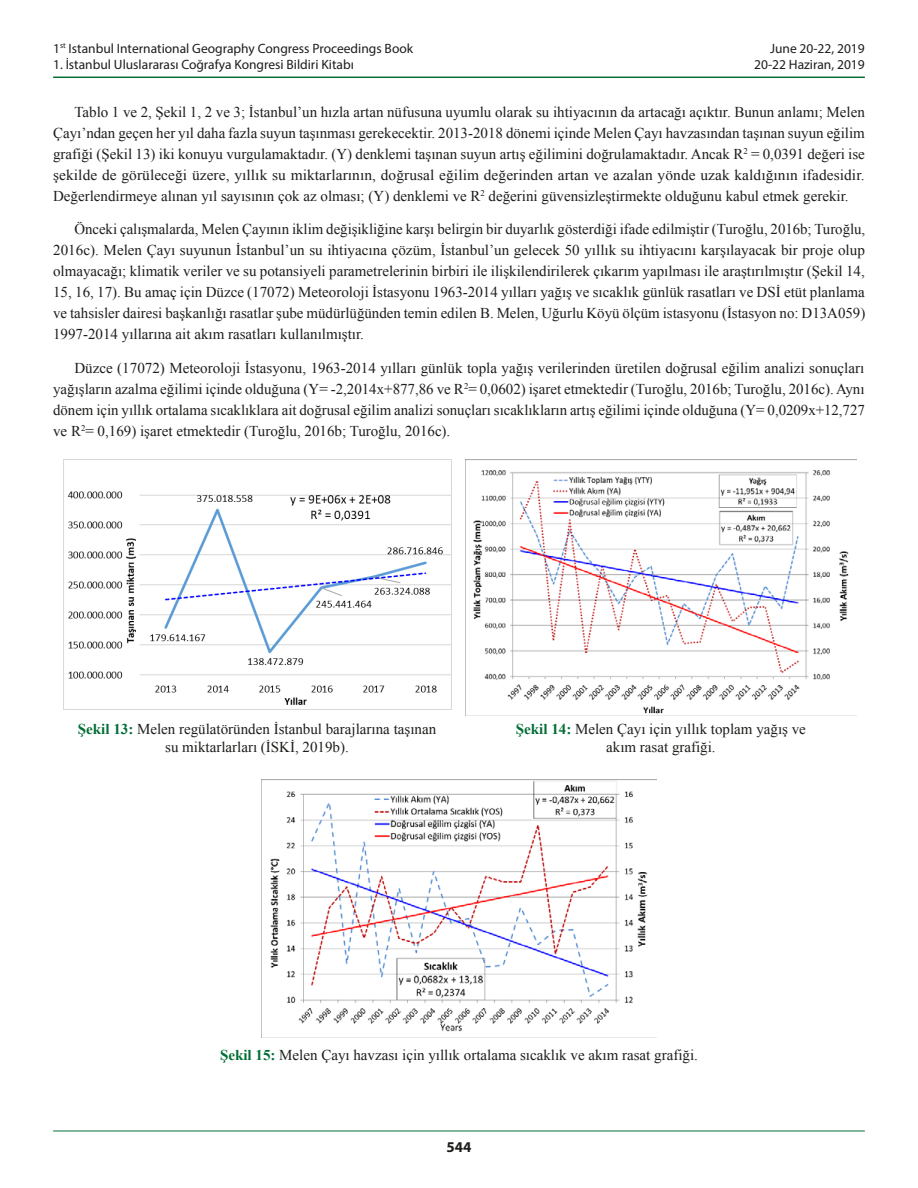
<style>
.page{position:relative;width:918px;height:1188px;background:#fff}
.page>*{position:absolute;margin:0;border:0;box-sizing:border-box;transform-origin:0 0}
.t1{font:15px/21px "Times New Roman";color:#1d1d1b;text-align:justify}
.t2{font:700 15px "Myriad Pro";color:#1d1d1b}
.t3{font:13.5px/16.2px "Myriad Pro";color:#1d1d1b;text-align:right}
.s1{font-weight:700;color:#006e35}
</style>
<div class="page">
<hr style="left:53px;top:77px;width:812px;height:1px;background:#006e35">
<hr style="left:53px;top:1131px;width:812px;height:1px;background:#006e35">
<img style="left:63px;top:459px;width:388px;height:250px">
<img style="left:465px;top:459px;width:392px;height:256px">
<img style="left:261px;top:780px;width:396px;height:258px">
<p class="t3" style="left:53px;top:40px;width:362px">1<sup>st</sup> Istanbul International Geography Congress Proceedings Book</p>
<p class="t3" style="left:53px;top:56px;width:302px">1. İstanbul Uluslararası Coğrafya Kongresi Bildiri Kitabı</p>
<p class="t3" style="left:754px;top:40px;width:112px">June 20-22, 2019<br>20-22 Haziran, 2019</p>
<p class="t1" style="left:53px;top:101px;width:813px;text-indent:21px">Tablo 1 ve 2, Şekil 1, 2 ve 3; İstanbul’un hızla artan nüfusuna uyumlu olarak su ihtiyacının da artacağı açıktır. Bunun anlamı; Melen Çayı’ndan geçen her yıl daha fazla suyun taşınması gerekecektir. 2013-2018 dönemi içinde Melen Çayı havzasından taşınan suyun eğilim grafiği (Şekil 13) iki konuyu vurgulamaktadır. (Y) denklemi taşınan suyun artış eğilimini doğrulamaktadır. Ancak R<sup>2</sup> = 0,0391 değeri ise şekilde de görüleceği üzere, yıllık su miktarlarının, doğrusal eğilim değerinden artan ve azalan yönde uzak kaldığının ifadesidir.<br>Değerlendirmeye alınan yıl sayısının çok az olması; (Y) denklemi ve R<sup>2</sup> değerini güvensizleştirmekte olduğunu kabul etmek gerekir.</p>
<p class="t1" style="left:53px;top:219px;width:814px;text-indent:21px">Önceki çalışmalarda, Melen Çayının iklim değişikliğine karşı belirgin bir duyarlık gösterdiği ifade edilmiştir (Turoğlu, 2016b; Turoğlu, 2016c). Melen Çayı suyunun İstanbul’un su ihtiyacına çözüm, İstanbul’un gelecek 50 yıllık su ihtiyacını karşılayacak bir proje olup olmayacağı; klimatik veriler ve su potansiyeli parametrelerinin birbiri ile ilişkilendirilerek çıkarım yapılması ile araştırılmıştır (Şekil 14, 15, 16, 17). Bu amaç için Düzce (17072) Meteoroloji İstasyonu 1963-2014 yılları yağış ve sıcaklık günlük rasatları ve DSİ etüt planlama ve tahsisler dairesi başkanlığı rasatlar şube müdürlüğünden temin edilen B. Melen, Uğurlu Köyü ölçüm istasyonu (İstasyon no: D13A059)<br>1997-2014 yıllarına ait akım rasatları kullanılmıştır.</p>
<p class="t1" style="left:53px;top:357px;width:813px;text-indent:21px">Düzce (17072) Meteoroloji İstasyonu, 1963-2014 yılları günlük topla yağış verilerinden üretilen doğrusal eğilim analizi sonuçları yağışların azalma eğilimi içinde olduğuna (Y= -2,2014x+877,86 ve R<sup>2</sup>= 0,0602) işaret etmektedir (Turoğlu, 2016b; Turoğlu, 2016c). Aynı dönem için yıllık ortalama sıcaklıklara ait doğrusal eğilim analizi sonuçları sıcaklıkların artış eğilimi içinde olduğuna (Y= 0,0209x+12,727 ve R<sup>2</sup>= 0,169) işaret etmektedir (Turoğlu, 2016b; Turoğlu, 2016c).</p>
<p class="t1" style="left:78px;top:720px;width:360px;line-height:18px;text-align:center"><span class="s1">Şekil 13:</span> Melen regülatöründen İstanbul barajlarına taşınan su miktarlarları (İSKİ, 2019b).</p>
<p class="t1" style="left:516px;top:720px;width:292px;line-height:18px;text-align:center"><span class="s1">Şekil 14:</span> Melen Çayı için yıllık toplam yağış ve akım rasat grafiği.</p>
<p class="t1" style="left:220px;top:1044px;width:479px"><span class="s1">Şekil 15:</span> Melen Çayı havzası için yıllık ortalama sıcaklık ve akım rasat grafiği.</p>
<p class="t2" style="left:447px;top:1139px;width:26px">544</p>
</div>
